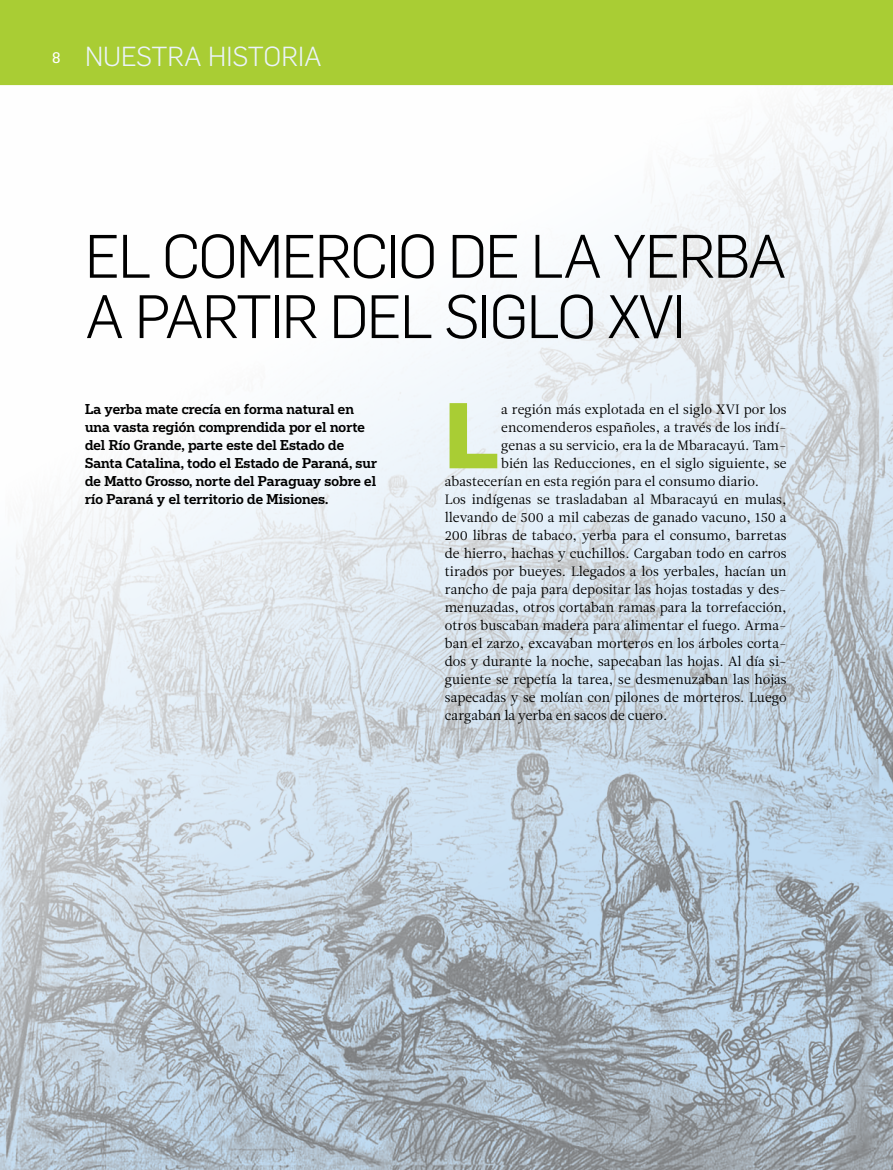
<style>
.page{position:relative;width:893px;height:1170px;background:#fff}
.page>*{position:absolute;margin:0;border:0;box-sizing:border-box;transform-origin:0 0}
.t1{font:700 89.25px "Flama";color:#a9cd34}
.t2{font:300 60px/60.3px "Flama";letter-spacing:-.03em;color:#000}
.t3{font:300 27px "Flama";color:#ebf3fb}
.t4{font:13.5px "Leitura News Roman 1";color:#000}
.t5{font:500 13.5px/18px "Popular";color:#000}
.s1{font-family:"Flama Basic";font-weight:400;font-size:15px;color:#fff}
</style>
<div class="page">
<img style="left:0;top:85px;width:893px;height:1084px">
<svg style="left:449px;top:402px;width:49px;height:67px"></svg>
<div style="left:0;top:0;width:893px;height:85px;background:#a9cd34"></div>
<h3 class="t3" style="left:52px;top:38px;width:271px"><span class="s1">8</span> NUESTRA HISTORIA</h3>
<h2 class="t2" style="left:85px;top:223px;width:703px">EL COMERCIO DE LA YERBA<br>A PARTIR DEL SIGLO XVI</h2>
<p class="t5" style="left:85px;top:399px;width:294px">La yerba mate crecía en forma natural en una vasta región comprendida por el norte del Río Grande, parte este del Estado de Santa Catalina, todo el Estado de Paraná, sur de Matto Grosso, norte del Paraguay sobre el río Paraná y el territorio de Misiones.</p>
<h1 class="t1" style="left:445px;top:371px;width:55px">L</h1>
<p class="t4" style="left:501px;top:401px;width:287px">a región más explotada en el siglo XVI por los</p>
<p class="t4" style="left:501px;top:419px;width:287px">encomenderos españoles, a través de los indí-</p>
<p class="t4" style="left:501px;top:437px;width:287px">genas a su servicio, era la de Mbaracayú. Tam-</p>
<p class="t4" style="left:501px;top:455px;width:287px">bién las Reducciones, en el siglo siguiente, se</p>
<p class="t4" style="left:445px;top:473px;width:316px">abastecerían en esta región para el consumo diario.</p>
<p class="t4" style="left:445px;top:491px;width:343px">Los indígenas se trasladaban al Mbaracayú en mulas,</p>
<p class="t4" style="left:445px;top:509px;width:343px">llevando de 500 a mil cabezas de ganado vacuno, 150 a</p>
<p class="t4" style="left:445px;top:527px;width:343px">200 libras de tabaco, yerba para el consumo, barretas</p>
<p class="t4" style="left:445px;top:545px;width:343px">de hierro, hachas y cuchillos. Cargaban todo en carros</p>
<p class="t4" style="left:445px;top:563px;width:343px">tirados por bueyes. Llegados a los yerbales, hacían un</p>
<p class="t4" style="left:445px;top:581px;width:343px">rancho de paja para depositar las hojas tostadas y des-</p>
<p class="t4" style="left:445px;top:599px;width:343px">menuzadas, otros cortaban ramas para la torrefacción,</p>
<p class="t4" style="left:445px;top:617px;width:343px">otros buscaban madera para alimentar el fuego. Arma-</p>
<p class="t4" style="left:445px;top:635px;width:343px">ban el zarzo, excavaban morteros en los árboles corta-</p>
<p class="t4" style="left:445px;top:653px;width:343px">dos y durante la noche, sapecaban las hojas. Al día si-</p>
<p class="t4" style="left:445px;top:671px;width:343px">guiente se repetía la tarea, se desmenuzaban las hojas</p>
<p class="t4" style="left:445px;top:689px;width:343px">sapecadas y se molían con pilones de morteros. Luego</p>
<p class="t4" style="left:445px;top:707px;width:224px">cargaban la yerba en sacos de cuero.</p>
</div>
